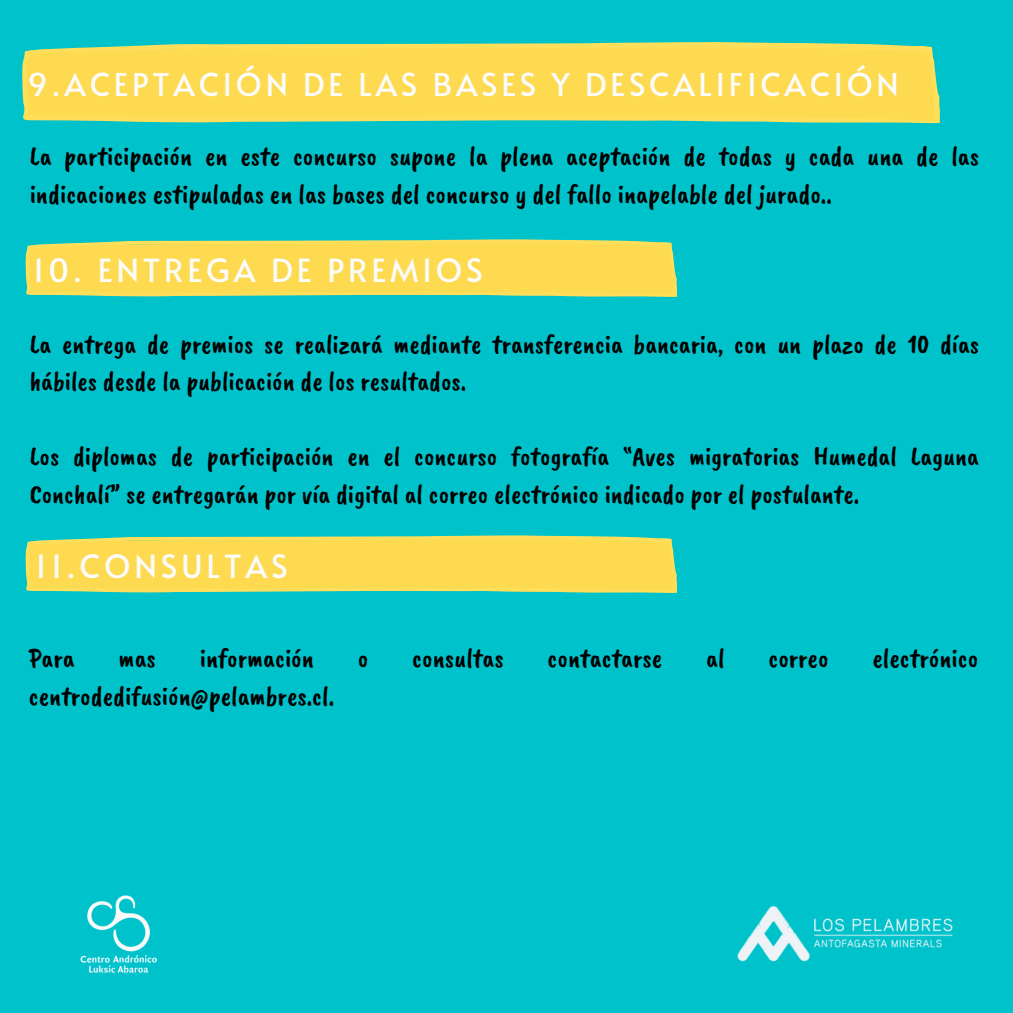
<style>
.page{position:relative;width:1013px;height:1013px;background:#fff}
.page>*{position:absolute;margin:0;border:0;box-sizing:border-box;transform-origin:0 0}
.t1{font:31.75px "Alata";letter-spacing:.12em;color:#fcfcfc}
.t2{font:31.25px "Alata";letter-spacing:.12em;color:#fcfcfc}
.t3{font:27.5px/38.4px "Caveat Brush";color:#000}
.t4{font:27.25px/37.4px "Caveat Brush";color:#000}
</style>
<div class="page">
<div style="left:0;top:0;width:1012px;height:1012px;background:#00c2cb"></div>
<svg style="left:25px;top:239px;width:652px;height:58px"></svg>
<img style="left:80px;top:895px;width:77px;height:78px">
<img style="left:737px;top:906px;width:215px;height:55px">
<svg style="left:22px;top:42px;width:918px;height:81px;fill:#fdda50"></svg>
<svg style="left:25px;top:535px;width:652px;height:58px"></svg>
<p class="t2" style="left:28px;top:62px;width:872px">9.ACEPTACIÓN DE LAS BASES Y DESCALIFICACIÓN</p>
<p class="t3" style="left:30px;top:137px;width:950px">La participación en este concurso supone la plena aceptación de todas y cada una de las indicaciones estipuladas en las bases del concurso y del fallo inapelable del jurado..</p>
<p class="t1" style="left:33px;top:247px;width:451px">10. ENTREGA DE PREMIOS</p>
<p class="t4" style="left:30px;top:325px;width:950px">La entrega de premios se realizará mediante transferencia bancaria, con un plazo de 10 días hábiles desde la publicación de los resultados.</p>
<p class="t4" style="left:30px;top:437px;width:950px">Los diplomas de participación en el concurso fotografía “Aves migratorias Humedal Laguna<br>Conchalí” se entregarán por vía digital al correo electrónico indicado por el postulante.</p>
<p class="t1" style="left:35px;top:543px;width:254px">11.CONSULTAS</p>
<p class="t3" style="left:29px;top:638px;width:47px">Para</p>
<p class="t3" style="left:118px;top:638px;width:39px">mas</p>
<p class="t3" style="left:200px;top:638px;width:116px">información</p>
<p class="t3" style="left:358px;top:638px;width:12px">o</p>
<p class="t3" style="left:412px;top:638px;width:93px">consultas</p>
<p class="t3" style="left:547px;top:638px;width:116px">contactarse</p>
<p class="t3" style="left:706px;top:638px;width:20px">al</p>
<p class="t3" style="left:768px;top:638px;width:62px">correo</p>
<p class="t3" style="left:872px;top:638px;width:107px">electrónico</p>
<p class="t3" style="left:29px;top:677px;width:307px">centrodedifusión@pelambres.cl.</p>
</div>
